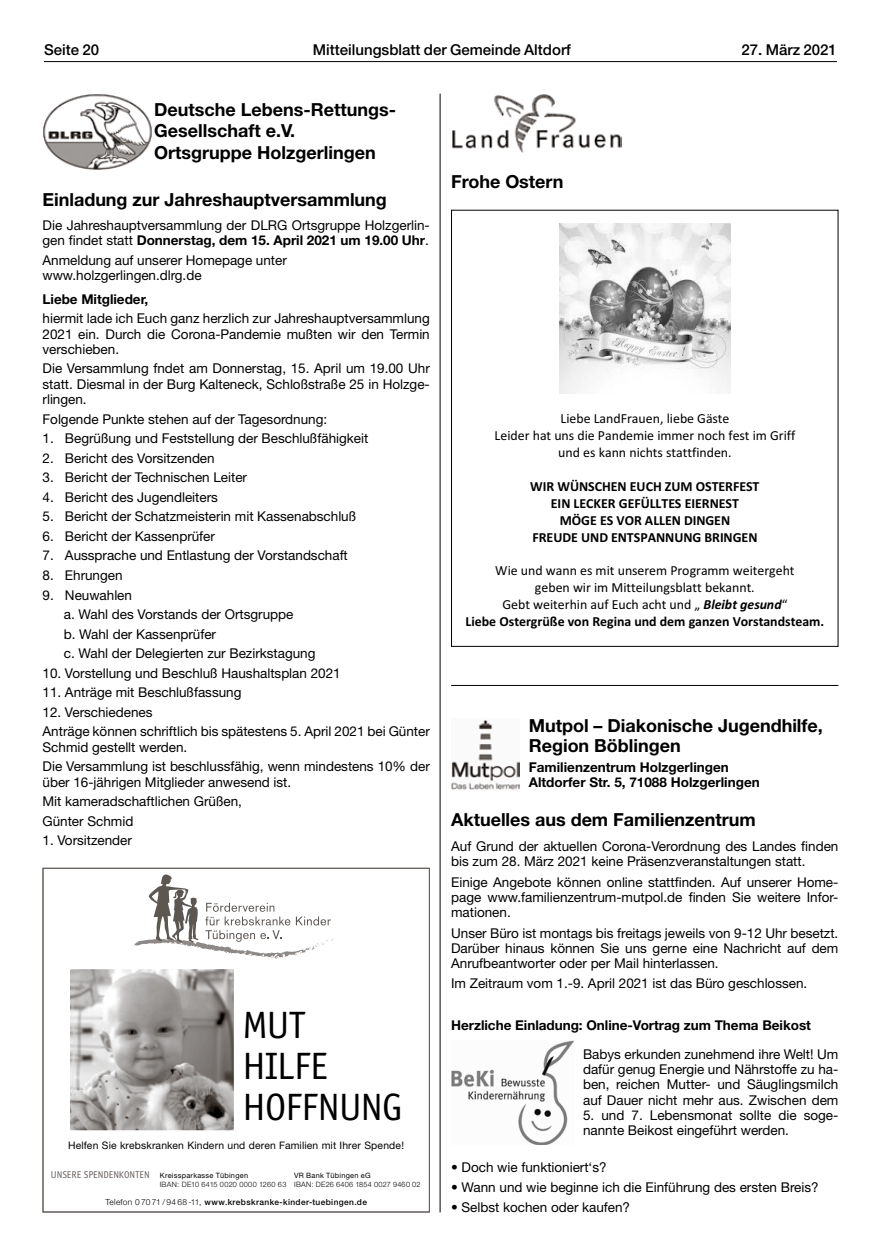
<style>
.page{position:relative;width:881px;height:1255px;background:#fff}
.page>*{position:absolute;margin:0;border:0;box-sizing:border-box;transform-origin:0 0}
.t1{font:39.3px/41.2px "Officina Sans";letter-spacing:-.015em;color:#000}
.t2{font:700 18px/21px "Helvetica Neue";color:#000}
.t3{font:700 18px "Helvetica Neue LT Std";color:#000}
.t4{font:500 15px "Helvetica Neue LT Std";color:#000}
.t5{font:13.95px/17px "Calibri";color:#000;text-align:center}
.t6{font:700 13.95px/16.8px "Calibri";color:#000;text-align:center}
.t7{font:13.5px/15.3px "Helvetica Neue LT Std";color:#000}
.t8{font:700 13.5px "Helvetica Neue LT Std";color:#000}
.t9{font:700 13.5px/15.3px "Helvetica Neue";color:#000}
.t10{font:10.35px "Helvetica Neue";letter-spacing:.015em;color:#000}
.t11{font:10.2px "Officina Sans";color:#66605c}
.t12{font:500 8.4px "Helvetica Neue";letter-spacing:.045em;color:#000}
.t13{font:300 7.35px "Helvetica Neue";letter-spacing:.035em;color:#000}
.t14{font:7.35px "Helvetica Neue";letter-spacing:.035em;color:#000}
.s1{font-weight:700}
.s2{font-weight:300}
.s3{font-weight:700;font-style:italic}
</style>
<div class="page">
<hr style="left:44px;top:61px;width:792px;height:1px;background:#000">
<hr style="left:439px;top:94px;width:1px;height:1118px;background:#000">
<img style="left:43px;top:94px;width:109px;height:76px">
<hr style="left:451px;top:685px;width:387px;height:1px;background:#000">
<img style="left:452px;top:94px;width:169px;height:58px">
<img style="left:559px;top:223px;width:170px;height:170px">
<img style="left:451px;top:720px;width:68px;height:70px">
<img style="left:451px;top:1040px;width:123px;height:104px">
<svg style="left:133px;top:874px;width:201px;height:84px"></svg>
<img style="left:70px;top:969px;width:164px;height:161px">
<div style="left:43px;top:867px;width:386px;height:345px;border:1px solid #66605c"></div>
<p class="t4" style="left:44px;top:40px;width:57px">Seite 20</p>
<p class="t4" style="left:313px;top:40px;width:259px">Mitteilungsblatt der Gemeinde Altdorf</p>
<p class="t4" style="left:741px;top:40px;width:97px">27. März 2021</p>
<h2 class="t2" style="left:154px;top:99px;width:244px">Deutsche Lebens-Rettungs-<br>Gesellschaft e.V.<br>Ortsgruppe Holzgerlingen</h2>
<h2 class="t3" style="left:43px;top:188px;width:346px">Einladung zur Jahreshauptversammlung</h2>
<p class="t7" style="left:43px;top:217px;width:388px">Die Jahreshauptversammlung der DLRG Ortsgruppe Holzgerlin&shy;gen findet statt <span class="s1">Donnerstag, dem 15. April 2021 um 19.00 Uhr</span>.</p>
<p class="t7" style="left:43px;top:252px;width:246px">Anmeldung auf unserer Homepage unter www.holzgerlingen.dlrg.de</p>
<p class="t8" style="left:43px;top:290px;width:107px">Liebe Mitglieder,</p>
<p class="t7" style="left:43px;top:310px;width:388px;text-align:justify">hiermit lade ich Euch ganz herzlich zur Jahreshauptversammlung 2021 ein. Durch die Corona-Pandemie mußten wir den Termin verschieben.</p>
<p class="t7" style="left:43px;top:361px;width:388px;text-align:justify">Die Versammlung fndet am Donnerstag, 15. April um 19.00 Uhr statt. Diesmal in der Burg Kalteneck, Schloßstraße 25 in Holzge&shy;rlingen.</p>
<p class="t7" style="left:43px;top:411px;width:286px">Folgende Punkte stehen auf der Tagesordnung:</p>
<p class="t7" style="left:43px;top:430px;width:327px">1. Begrüßung und Feststellung der Beschlußfähigkeit</p>
<p class="t7" style="left:43px;top:450px;width:174px">2. Bericht des Vorsitzenden</p>
<p class="t7" style="left:43px;top:469px;width:206px">3. Bericht der Technischen Leiter</p>
<p class="t7" style="left:43px;top:489px;width:177px">4. Bericht des Jugendleiters</p>
<p class="t7" style="left:43px;top:508px;width:315px">5. Bericht der Schatzmeisterin mit Kassenabschluß</p>
<p class="t7" style="left:43px;top:528px;width:174px">6. Bericht der Kassenprüfer</p>
<p class="t7" style="left:43px;top:548px;width:307px">7. Aussprache und Entlastung der Vorstandschaft</p>
<p class="t7" style="left:43px;top:567px;width:81px">8. Ehrungen</p>
<p class="t7" style="left:64px;top:585px;width:253px;line-height:19.5px;text-indent:-21px">9. Neuwahlen<br>a. Wahl des Vorstands der Ortsgruppe<br>b. Wahl der Kassenprüfer<br>c. Wahl der Delegierten zur Bezirkstagung</p>
<p class="t7" style="left:43px;top:665px;width:299px">10. Vorstellung und Beschluß Haushaltsplan 2021</p>
<p class="t7" style="left:43px;top:684px;width:200px">11. Anträge mit Beschlußfassung</p>
<p class="t7" style="left:43px;top:702px;width:388px;line-height:19.5px">12. Verschiedenes<br>Anträge können schriftlich bis spätestens 5. April 2021 bei Günter</p>
<p class="t7" style="left:43px;top:737px;width:388px;line-height:19.5px">Schmid gestellt werden.<br>Die Versammlung ist beschlussfähig, wenn mindestens 10% der</p>
<p class="t7" style="left:43px;top:772px;width:250px;line-height:19.5px">über 16-jährigen Mitglieder anwesend ist.<br>Mit kameradschaftlichen Grüßen,<br>Günter Schmid</p>
<p class="t7" style="left:43px;top:832px;width:91px">1. Vorsitzender</p>
<h1 class="t1" style="left:242px;top:1004px;width:161px">MUT<br>HILFE<br>HOFFNUNG</h1>
<p class="t10" style="left:68px;top:1138px;width:337px">Helfen Sie krebskranken Kindern und deren Familien mit Ihrer Spende!</p>
<p class="t11" style="left:51px;top:1168px;width:100px">UNSERE SPENDENKONTEN</p>
<p class="t14" style="left:294px;top:1170px;width:78px">VR Bank Tübingen eG</p>
<p class="t13" style="left:294px;top:1179px;width:128px">IBAN: DE26 6406 1854 0027 9460 02</p>
<p class="t12" style="left:105px;top:1196px;width:263px"><span class="s2">Telefon 0 70 71 / 94 68 -11,</span> www.krebskranke-kinder-tuebingen.de</p>
<p class="t14" style="left:160px;top:1170px;width:90px">Kreissparkasse Tübingen</p>
<p class="t13" style="left:160px;top:1179px;width:128px">IBAN: DE10 6415 0020 0000 1260 63</p>
<h2 class="t3" style="left:451px;top:170px;width:114px">Frohe Ostern</h2>
<p class="t5" style="left:494px;top:411px;width:302px">Liebe LandFrauen, liebe Gäste<br>Leider hat uns die Pandemie immer noch fest im Griff und es kann nichts stattfinden.</p>
<p class="t6" style="left:530px;top:479px;width:231px">WIR WÜNSCHEN EUCH ZUM OSTERFEST<br>EIN LECKER GEFÜLLTES EIERNEST<br>MÖGE ES VOR ALLEN DINGEN<br>FREUDE UND ENTSPANNUNG BRINGEN</p>
<p class="t5" style="left:465px;top:563px;width:360px">Wie und wann es mit unserem Programm weitergeht<br>geben wir im Mitteilungsblatt bekannt.<br>Gebt weiterhin auf Euch acht und „ <span class="s3">Bleibt gesund</span>“<br><span class="s1">Liebe Ostergrüße von Regina und dem ganzen Vorstandsteam.</span></p>
<h2 class="t2" style="left:528px;top:716px;width:295px;line-height:19.5px">Mutpol – Diakonische Jugendhilfe,<br>Region Böblingen</h2>
<p class="t9" style="left:528px;top:758px;width:232px">Familienzentrum Holzgerlingen<br>Altdorfer Str. 5, 71088 Holzgerlingen</p>
<h2 class="t3" style="left:451px;top:808px;width:306px">Aktuelles aus dem Familienzentrum</h2>
<p class="t7" style="left:451px;top:838px;width:388px">Auf Grund der aktuellen Corona-Verordnung des Landes finden bis zum 28. März 2021 keine Präsenzveranstaltungen statt.</p>
<p class="t7" style="left:451px;top:873px;width:388px;text-align:justify">Einige Angebote können online stattfinden. Auf unserer Home&shy;page www.familienzentrum-mutpol.de finden Sie weitere Infor&shy;mationen.</p>
<p class="t7" style="left:451px;top:924px;width:388px;text-align:justify">Unser Büro ist montags bis freitags jeweils von 9-12 Uhr besetzt.<br>Darüber hinaus können Sie uns gerne eine Nachricht auf dem Anrufbeantworter oder per Mail hinterlassen.</p>
<p class="t7" style="left:451px;top:975px;width:357px">Im Zeitraum vom 1.-9. April 2021 ist das Büro geschlossen.</p>
<p class="t8" style="left:451px;top:1016px;width:361px">Herzliche Einladung: Online-Vortrag zum Thema Beikost</p>
<p class="t7" style="left:583px;top:1046px;width:257px;text-align:justify">Babys erkunden zunehmend ihre Welt! Um dafür genug Energie und Nährstoffe zu ha&shy;ben, reichen Mutter- und Säuglingsmilch auf Dauer nicht mehr aus. Zwischen dem</p>
<p class="t7" style="left:583px;top:1107px;width:257px">5. und 7. Lebensmonat sollte die soge&shy;nannte Beikost eingeführt werden.</p>
<p class="t7" style="left:451px;top:1159px;width:157px">• Doch wie funktioniert‘s?</p>
<p class="t7" style="left:451px;top:1179px;width:369px">• Wann und wie beginne ich die Einführung des ersten Breis?</p>
<p class="t7" style="left:451px;top:1199px;width:180px">• Selbst kochen oder kaufen?</p>
</div>
